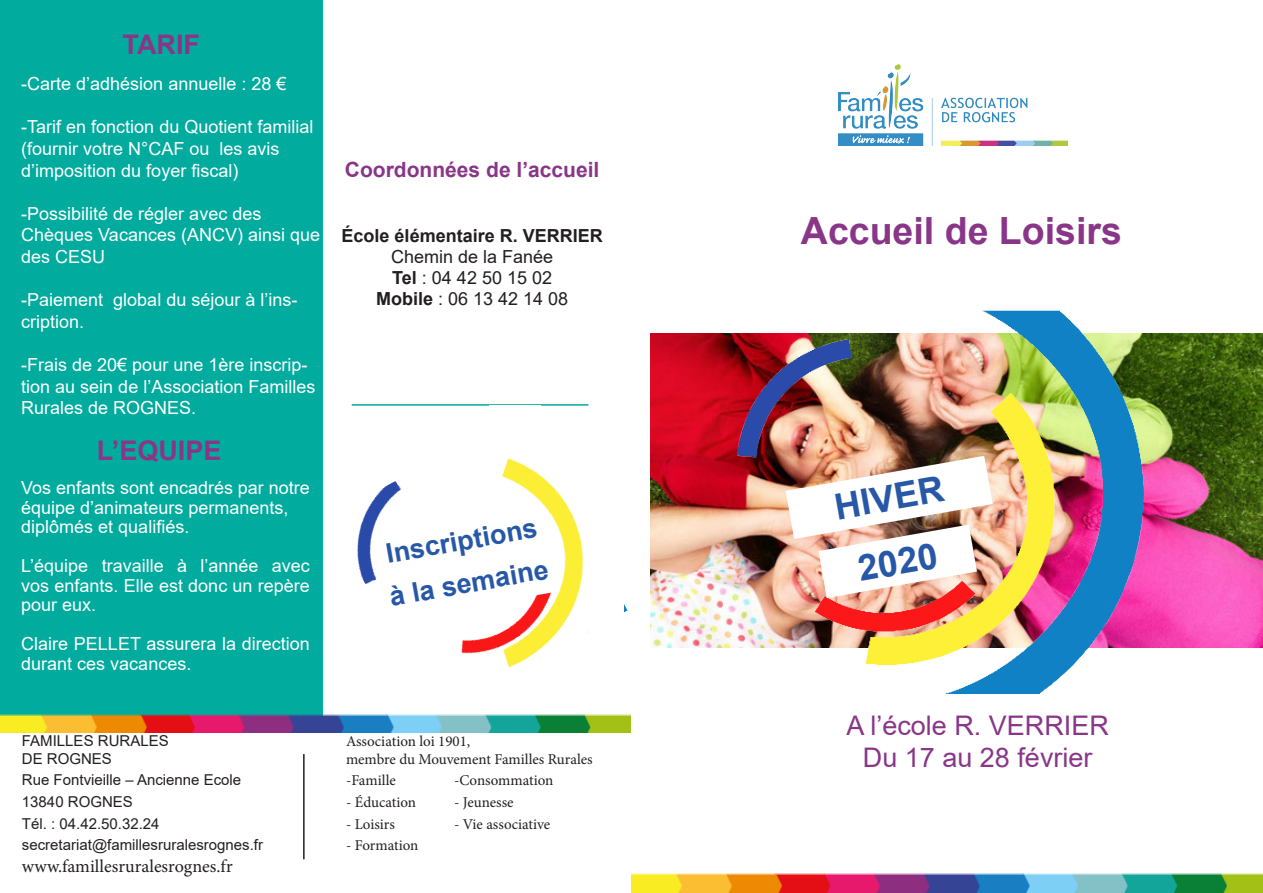
<style>
.page{position:relative;width:1263px;height:893px;background:#fff}
.page>*{position:absolute;margin:0;border:0;box-sizing:border-box;transform-origin:0 0}
.t1{font:700 37.5px "Arial";color:#893688}
.t2{font:700 36px "Arial";color:#2758a7}
.t3{font:27px "Arial";color:#893688}
.t4{font:700 27px "Arial";color:#2758a7}
.t5{font:700 27px "Arial";color:#893688}
.t6{font:700 21px "Arial";color:#893688}
.t7{font:18px/21.6px "Arial";color:#fff}
.t8{font:18px "Arial";color:#231f20}
.t9{font:18px "Minion Pro";color:#231f20}
.t10{font:700 18px "Arial";color:#231f20}
.t11{font:15px "Minion Pro";color:#231f20}
.t12{font:15px "Arial";color:#231f20}
.s1{font-weight:700}
</style>
<div class="page">
<img style="left:838px;top:64px;width:230px;height:81px">
<img style="left:651px;top:334px;width:612px;height:313px">
<img style="left:737px;top:310px;width:406px;height:383px">
<img style="left:631px;top:873px;width:632px;height:20px">
<div style="left:0;top:0;width:323px;height:715px;background:#01ab9e"></div>
<img style="left:0;top:714px;width:631px;height:19px">
<hr style="left:352px;top:404px;width:236px;height:2px;background:#01ab9e">
<img style="left:357px;top:458px;width:270px;height:210px">
<div style="left:588px;top:561px;width:36px;height:86px;background:#fff"></div>
<svg style="left:375px;top:502px;width:185px;height:120px"></svg>
<hr style="left:303px;top:754px;width:2px;height:105px;background:#231f20">
<img style="left:786px;top:456px;width:207px;height:142px">
<p class="t5" style="left:123px;top:26px;width:79px">TARIF</p>
<p class="t7" style="left:21px;top:73px;width:267px">-Carte d’adhésion annuelle : 28 €</p>
<p class="t7" style="left:21px;top:116px;width:294px">-Tarif en fonction du Quotient familial</p>
<p class="t7" style="left:21px;top:138px;width:260px">(fournir votre N°CAF ou les avis d’imposition du foyer fiscal)</p>
<p class="t7" style="left:21px;top:203px;width:300px">-Possibilité de régler avec des<br>Chèques Vacances (ANCV) ainsi que des CESU</p>
<p class="t7" style="left:21px;top:289px;width:278px">-Paiement global du séjour à l’ins&shy;cription.</p>
<p class="t7" style="left:21px;top:354px;width:296px">-Frais de 20€ pour une 1ère inscrip&shy;tion au sein de l’Association Familles<br>Rurales de ROGNES.</p>
<p class="t5" style="left:97px;top:431px;width:126px">L’EQUIPE</p>
<p class="t7" style="left:21px;top:478px;width:290px;line-height:19.5px">Vos enfants sont encadrés par notre équipe d’animateurs permanents,</p>
<p class="t7" style="left:21px;top:516px;width:170px">diplômés et qualifiés.</p>
<p class="t7" style="left:21px;top:556px;width:290px;line-height:19.5px;text-align:justify">L’équipe travaille à l’année avec vos enfants. Elle est donc un repère pour eux.</p>
<p class="t7" style="left:21px;top:634px;width:290px;line-height:19.5px">Claire PELLET assurera la direction durant ces vacances.</p>
<p class="t6" style="left:345px;top:155px;width:256px">Coordonnées de l’accueil</p>
<p class="t10" style="left:342px;top:223px;width:263px">École élémentaire R. VERRIER</p>
<p class="t8" style="left:391px;top:244px;width:164px">Chemin de la Fanée</p>
<p class="t8" style="left:392px;top:265px;width:161px"><span class="s1">Tel</span> : 04 42 50 15 02</p>
<p class="t8" style="left:376px;top:286px;width:194px"><span class="s1">Mobile</span> : 06 13 42 14 08</p>
<p class="t4" style="left:383px;top:535px;width:155px;rotate:-10deg">Inscriptions</p>
<p class="t4" style="left:387px;top:578px;width:162px;rotate:-10deg">à la semaine</p>
<p class="t12" style="left:22px;top:730px;width:148px">FAMILLES RURALES</p>
<p class="t11" style="left:346px;top:731px;width:126px">Association loi 1901,</p>
<p class="t12" style="left:22px;top:748px;width:92px">DE ROGNES</p>
<p class="t11" style="left:346px;top:749px;width:248px">membre du Mouvement Familles Rurales</p>
<p class="t12" style="left:22px;top:770px;width:221px">Rue Fontvieille – Ancienne Ecole</p>
<p class="t11" style="left:346px;top:771px;width:51px">-Famille</p>
<p class="t11" style="left:454px;top:771px;width:101px">-Consommation</p>
<p class="t12" style="left:22px;top:791px;width:112px">13840 ROGNES</p>
<p class="t11" style="left:346px;top:792px;width:72px">- Éducation</p>
<p class="t11" style="left:454px;top:792px;width:61px">- Jeunesse</p>
<p class="t12" style="left:22px;top:813px;width:139px">Tél. : 04.42.50.32.24</p>
<p class="t11" style="left:346px;top:814px;width:50px">- Loisirs</p>
<p class="t11" style="left:454px;top:814px;width:98px">- Vie associative</p>
<p class="t12" style="left:22px;top:835px;width:243px">secretariat@famillesruralesrognes.fr</p>
<p class="t11" style="left:346px;top:835px;width:74px">- Formation</p>
<p class="t9" style="left:22px;top:854px;width:212px">www.famillesruralesrognes.fr</p>
<p class="t1" style="left:801px;top:205px;width:322px">Accueil de Loisirs</p>
<p class="t2" style="left:831px;top:482px;width:112px;rotate:-10deg">HIVER</p>
<p class="t2" style="left:854px;top:544px;width:82px;rotate:-10deg">2020</p>
<p class="t3" style="left:846px;top:707px;width:264px">A l’école R. VERRIER</p>
<p class="t3" style="left:863px;top:739px;width:231px">Du 17 au 28 février</p>
</div>
